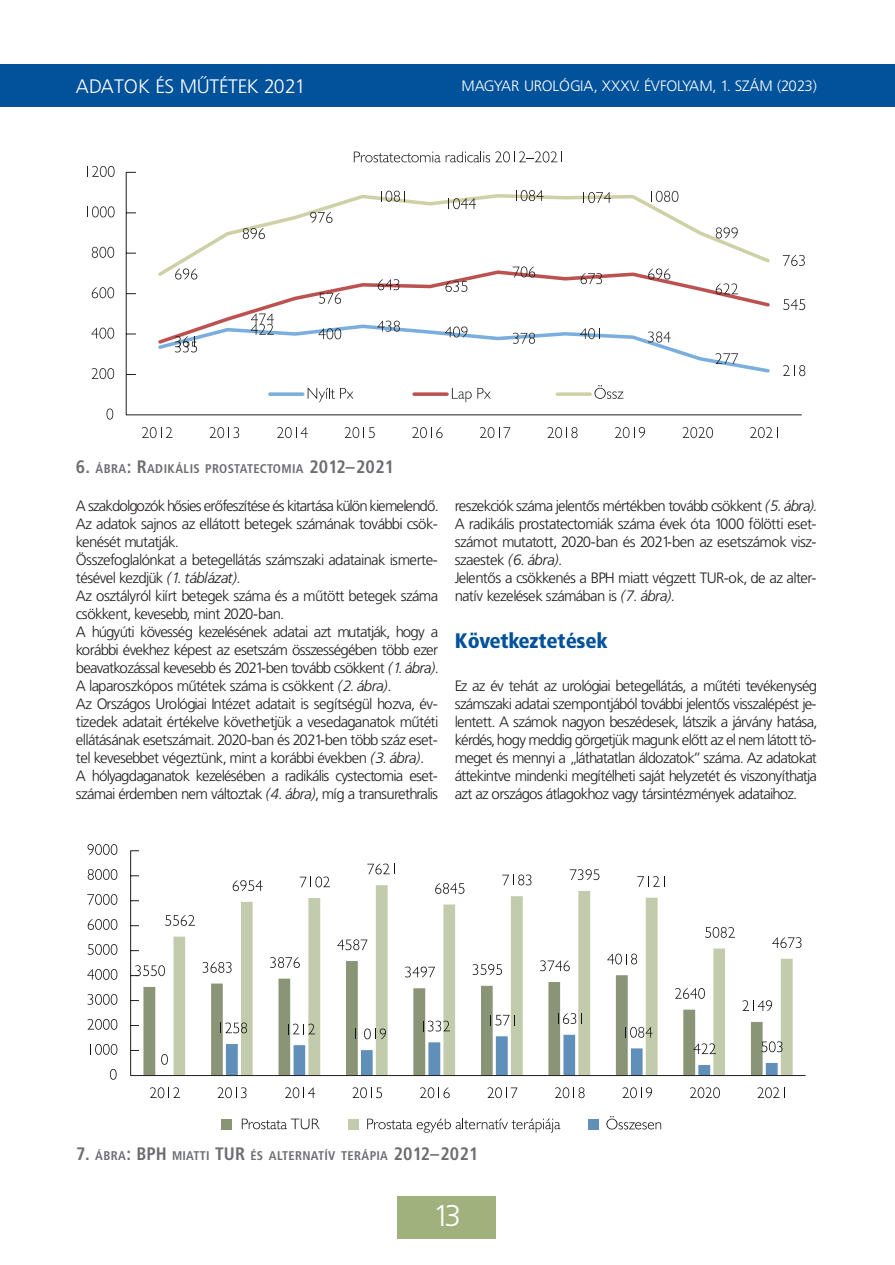
<style>
.page{position:relative;width:895px;height:1265px;background:#fff}
.page>*{position:absolute;margin:0;border:0;box-sizing:border-box;transform-origin:0 0}
.t1{font:30px "Frutiger Lt PFL";color:#fff}
.t2{font:21px "Frutiger Blk Cn PFL";color:#01519b}
.t3{font:19.5px "Frutiger Lt PFL";letter-spacing:.04em;color:#fff}
.t4{font:700 18px "Frutiger Cn PFL";color:#6c6d70}
.t5{font:15px/18px "Frutiger Lt PFL";color:#231f20}
.t6{font:15px "Frutiger Lt PFL";letter-spacing:.04em;color:#fff}
.t7{font:700 12.6px "Frutiger Cn PFL";letter-spacing:.055em;color:#6c6d70}
.s1{font-size:18px}
.s2{font-style:italic}
.s3{font-size:12.6px}
</style>
<div class="page">
<div style="left:0;top:64px;width:894px;height:43px;background:#01519b"></div>
<div style="left:397px;top:1195px;width:98px;height:43px;background:#a1b17e"></div>
<svg style="left:125px;top:171px;width:677px;height:244px"></svg>
<svg style="left:155px;top:279px;width:617px;height:67px"></svg>
<svg style="left:155px;top:192px;width:617px;height:87px"></svg>
<svg style="left:782px;top:365px;width:23px;height:11px"></svg>
<svg style="left:156px;top:313px;width:615px;height:62px"></svg>
<svg style="left:319px;top:292px;width:22px;height:12px"></svg>
<svg style="left:378px;top:279px;width:21px;height:11px"></svg>
<svg style="left:445px;top:281px;width:22px;height:11px"></svg>
<svg style="left:512px;top:266px;width:23px;height:11px"></svg>
<svg style="left:580px;top:273px;width:21px;height:11px"></svg>
<svg style="left:648px;top:268px;width:22px;height:11px"></svg>
<svg style="left:715px;top:283px;width:22px;height:11px"></svg>
<svg style="left:783px;top:299px;width:21px;height:11px"></svg>
<svg style="left:175px;top:268px;width:22px;height:11px"></svg>
<svg style="left:243px;top:228px;width:22px;height:11px"></svg>
<svg style="left:310px;top:212px;width:22px;height:11px"></svg>
<svg style="left:380px;top:190px;width:25px;height:12px"></svg>
<svg style="left:448px;top:198px;width:27px;height:11px"></svg>
<svg style="left:515px;top:190px;width:28px;height:11px"></svg>
<svg style="left:583px;top:192px;width:27px;height:11px"></svg>
<svg style="left:650px;top:191px;width:28px;height:11px"></svg>
<svg style="left:715px;top:227px;width:22px;height:11px"></svg>
<svg style="left:782px;top:255px;width:22px;height:11px"></svg>
<svg style="left:106px;top:408px;width:7px;height:11px"></svg>
<svg style="left:92px;top:368px;width:22px;height:11px"></svg>
<svg style="left:91px;top:327px;width:23px;height:11px"></svg>
<svg style="left:92px;top:287px;width:22px;height:11px"></svg>
<svg style="left:92px;top:247px;width:22px;height:11px"></svg>
<svg style="left:87px;top:206px;width:28px;height:11px"></svg>
<svg style="left:87px;top:166px;width:28px;height:11px"></svg>
<svg style="left:142px;top:427px;width:30px;height:11px"></svg>
<svg style="left:209px;top:427px;width:30px;height:11px"></svg>
<svg style="left:277px;top:427px;width:30px;height:11px"></svg>
<svg style="left:344px;top:427px;width:30px;height:11px"></svg>
<svg style="left:412px;top:427px;width:30px;height:11px"></svg>
<svg style="left:480px;top:427px;width:30px;height:11px"></svg>
<svg style="left:547px;top:427px;width:30px;height:11px"></svg>
<svg style="left:615px;top:427px;width:29px;height:11px"></svg>
<svg style="left:682px;top:427px;width:30px;height:11px"></svg>
<svg style="left:750px;top:427px;width:23px;height:11px"></svg>
<svg style="left:353px;top:151px;width:209px;height:11px"></svg>
<svg style="left:270px;top:392px;width:33px;height:4px"></svg>
<svg style="left:307px;top:388px;width:46px;height:14px"></svg>
<svg style="left:414px;top:392px;width:33px;height:4px"></svg>
<svg style="left:451px;top:388px;width:20px;height:14px"></svg>
<svg style="left:477px;top:388px;width:13px;height:10px"></svg>
<svg style="left:557px;top:392px;width:33px;height:4px"></svg>
<svg style="left:594px;top:385px;width:29px;height:14px"></svg>
<svg style="left:110px;top:1068px;width:7px;height:11px"></svg>
<svg style="left:90px;top:1043px;width:27px;height:11px"></svg>
<svg style="left:87px;top:1018px;width:30px;height:11px"></svg>
<svg style="left:88px;top:994px;width:29px;height:10px"></svg>
<svg style="left:87px;top:969px;width:30px;height:10px"></svg>
<svg style="left:88px;top:944px;width:29px;height:10px"></svg>
<svg style="left:88px;top:919px;width:29px;height:10px"></svg>
<svg style="left:87px;top:894px;width:30px;height:10px"></svg>
<svg style="left:88px;top:869px;width:29px;height:10px"></svg>
<svg style="left:87px;top:844px;width:30px;height:10px"></svg>
<svg style="left:150px;top:1087px;width:29px;height:10px"></svg>
<svg style="left:217px;top:1087px;width:29px;height:10px"></svg>
<svg style="left:285px;top:1087px;width:30px;height:10px"></svg>
<svg style="left:352px;top:1087px;width:30px;height:10px"></svg>
<svg style="left:420px;top:1087px;width:29px;height:10px"></svg>
<svg style="left:487px;top:1087px;width:30px;height:10px"></svg>
<svg style="left:555px;top:1087px;width:29px;height:10px"></svg>
<svg style="left:622px;top:1087px;width:29px;height:10px"></svg>
<svg style="left:690px;top:1087px;width:29px;height:10px"></svg>
<svg style="left:757px;top:1087px;width:22px;height:10px"></svg>
<svg style="left:242px;top:1118px;width:77px;height:11px"></svg>
<svg style="left:367px;top:1118px;width:193px;height:14px"></svg>
<svg style="left:606px;top:1116px;width:55px;height:13px"></svg>
<div style="left:221px;top:1118px;width:11px;height:11px;background:#8a9477"></div>
<div style="left:347px;top:1118px;width:11px;height:11px;background:#c2cbab"></div>
<div style="left:587px;top:1118px;width:11px;height:11px;background:#608fba"></div>
<svg style="left:130px;top:850px;width:675px;height:226px"></svg>
<h3 class="t3" style="left:76px;top:75px;width:227px">ADATOK ÉS MŰTÉTEK 2021</h3>
<p class="t6" style="left:461px;top:78px;width:356px">MAGYAR UROLÓGIA, XXXV. ÉVFOLYAM, 1. SZÁM (2023)</p>
<p class="t7" style="left:76px;top:461px;width:317px"><span class="s1">6.</span> ÁBRA<span class="s1">: R</span>ADIKÁLIS PROSTATECTOMIA <span class="s1">2012–2021</span></p>
<p class="t5" style="left:76px;top:496px;width:363px">A szakdolgozók hősies erőfeszítése és kitartása külön kiemelendő.<br>Az adatok sajnos az ellátott betegek számának további csök&shy;kenését mutatják.<br>Összefoglalónkat a betegellátás számszaki adatainak ismerte&shy;tésével kezdjük <span class="s2">(1. táblázat)</span>.<br>Az osztályról kiírt betegek száma és a műtött betegek száma csökkent, kevesebb, mint 2020-ban.<br>A húgyúti kövesség kezelésének adatai azt mutatják, hogy a korábbi évekhez képest az esetszám összességében több ezer beavatkozással kevesebb és 2021-ben tovább csökkent <span class="s2">(1. ábra)</span>.<br>A laparoszkópos műtétek száma is csökkent <span class="s2">(2. ábra)</span>.<br>Az Országos Urológiai Intézet adatait is segítségül hozva, év&shy;tizedek adatait értékelve követhetjük a vesedaganatok műtéti ellátásának esetszámait. 2020-ban és 2021-ben több száz eset&shy;tel kevesebbet végeztünk, mint a korábbi években <span class="s2">(3. ábra)</span>.<br>A hólyagdaganatok kezelésében a radikális cystectomia eset&shy;számai érdemben nem változtak <span class="s2">(4. ábra)</span>, míg a transurethralis</p>
<p class="t5" style="left:454px;top:496px;width:363px">reszekciók száma jelentős mértékben tovább csökkent <span class="s2">(5. ábra).<br></span>A radikális prostatectomiák száma évek óta 1000 fölötti eset&shy;számot mutatott, 2020-ban és 2021-ben az esetszámok vis - szaestek <span class="s2">(6. ábra)</span>.<br>Jelentős a csökkenés a BPH miatt végzett TUR-ok, de az alter&shy;natív kezelések számában is <span class="s2">(7. ábra)</span>.</p>
<h2 class="t2" style="left:454px;top:628px;width:154px">Következtetések</h2>
<p class="t5" style="left:454px;top:676px;width:363px;text-align:justify">Ez az év tehát az urológiai betegellátás, a műtéti tevékenység számszaki adatai szempontjából további jelentős visszalépést je&shy;lentett. A számok nagyon beszédesek, látszik a járvány hatása, kérdés, hogy meddig görgetjük magunk előtt az el nem látott tö&shy;meget és mennyi a „láthatatlan áldozatok” száma. Az adatokat áttekintve mindenki megítélheti saját helyzetét és viszonyíthatja azt az országos átlagokhoz vagy társintézmények adataihoz.</p>
<p class="t4" style="left:76px;top:1143px;width:71px">7. <span class="s3">ÁBRA</span>: BPH</p>
<p class="t7" style="left:172px;top:1148px;width:54px">MIATTI <span class="s1">TUR</span></p>
<p class="t7" style="left:250px;top:1148px;width:227px">ÉS ALTERNATÍV TERÁPIA <span class="s1">2012–2021</span></p>
<h1 class="t1" style="left:433px;top:1198px;width:28px">13</h1>
</div>
